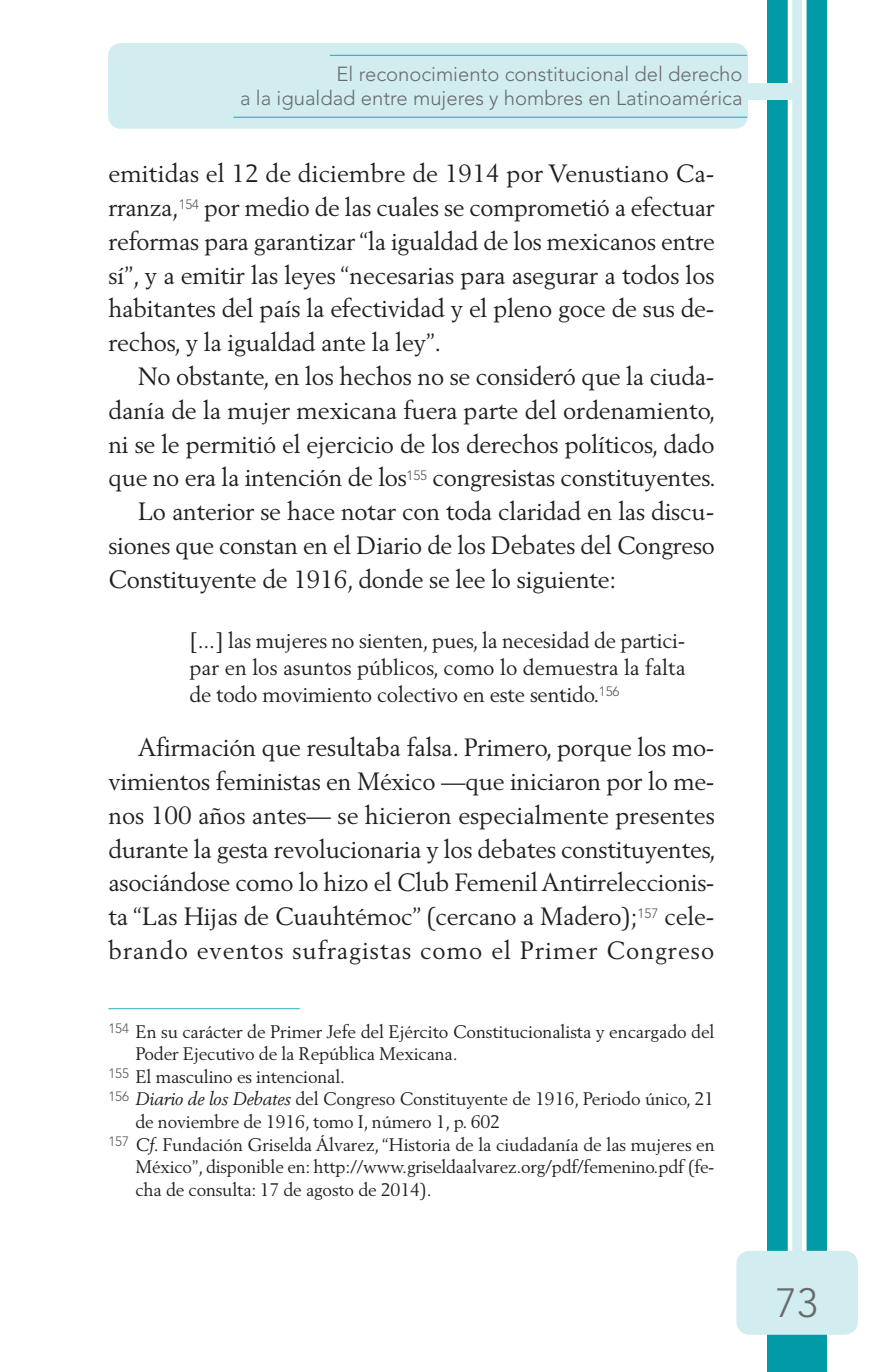
<style>
.page{position:relative;width:893px;height:1372px;background:#fff}
.page>*{position:absolute;margin:0;border:0;box-sizing:border-box;transform-origin:0 0}
.t1{font:300 40.5px "Avenir LT Std";color:#696a6d}
.t2{font:24.75px/33.8px "Berling LT Std";letter-spacing:-.005em;color:#231f20;text-align:justify}
.t3{font:21.38px/27px "Berling LT Std";letter-spacing:-.01em;color:#231f20;text-align:justify}
.t4{font:300 20.25px/24.8px "Avenir LT Std";color:#696a6d;text-align:right}
.t5{font:18px "Berling LT Std";letter-spacing:-.01em;color:#231f20}
.s1{font-style:italic}
</style>
<div class="page">
<div style="left:767px;top:0;width:60px;height:1371px;background:#009ba7"></div>
<svg style="left:788px;top:0;width:18px;height:1250px;background:#e5f5f6"></svg>
<div style="left:702px;top:83px;width:92px;height:17px;background:#d1edef"></div>
<div style="left:108px;top:43px;width:640px;height:86px;background:#d1edef;border-radius:14px"></div>
<div style="left:736px;top:1250px;width:122px;height:84px;background:#d1edef;border-radius:14px"></div>
<hr style="left:330px;top:55px;width:417px;height:1px;background:#30aeb8">
<hr style="left:233px;top:117px;width:514px;height:1px;background:#30aeb8">
<hr style="left:108px;top:1008px;width:192px;height:1px;background:#47b7c0">
<p class="t4" style="left:240px;top:61px;width:504px">El reconocimiento constitucional del derecho<br>a la igualdad entre mujeres y hombres en Latinoamérica</p>
<p class="t2" style="left:108px;top:156px;width:608px">emitidas el 12 de diciembre de 1914 por Venustiano Ca&shy;rranza,<sup>154</sup> por medio de las cuales se comprometió a efectuar reformas para garantizar “la igualdad de los mexicanos entre sí”, y a emitir las leyes “necesarias para asegurar a todos los habitantes del país la efectividad y el pleno goce de sus de&shy;rechos, y la igualdad ante la ley”.</p>
<p class="t2" style="left:138px;top:359px;width:578px">No obstante, en los hechos no se consideró que la ciuda-</p>
<p class="t2" style="left:108px;top:393px;width:609px">danía de la mujer mexicana fuera parte del ordenamiento,</p>
<p class="t2" style="left:108px;top:426px;width:608px">ni se le permitió el ejercicio de los derechos políticos, dado</p>
<p class="t2" style="left:108px;top:460px;width:609px">que no era la intención de los<sup>155</sup> congresistas constituyentes.</p>
<p class="t2" style="left:138px;top:494px;width:578px">Lo anterior se hace notar con toda claridad en las discu-</p>
<p class="t2" style="left:108px;top:528px;width:608px">siones que constan en el Diario de los Debates del Congreso</p>
<p class="t2" style="left:108px;top:561px;width:509px">Constituyente de 1916, donde se lee lo siguiente:</p>
<p class="t3" style="left:189px;top:627px;width:497px">[...] las mujeres no sienten, pues, la necesidad de partici&shy;par en los asuntos públicos, como lo demuestra la falta de todo movimiento colectivo en este sentido.<sup>156</sup></p>
<p class="t2" style="left:108px;top:730px;width:609px;text-indent:29px">Afirmación que resultaba falsa. Primero, porque los mo&shy;vimientos feministas en México —que iniciaron por lo me&shy;nos 100 años antes— se hicieron especialmente presentes durante la gesta revolucionaria y los debates constituyentes, asociándose como lo hizo el Club Femenil Antirreleccionis&shy;ta “Las Hijas de Cuauhtémoc” (cercano a Madero);<sup>157</sup> cele&shy;brando eventos sufragistas como el Primer Congreso</p>
<p class="t5" style="left:108px;top:1020px;width:608px"><sup>154</sup> En su carácter de Primer Jefe del Ejército Constitucionalista y encargado del</p>
<p class="t5" style="left:135px;top:1043px;width:324px">Poder Ejecutivo de la República Mexicana.</p>
<p class="t5" style="left:108px;top:1065px;width:238px"><sup>155</sup> El masculino es intencional.</p>
<p class="t5" style="left:108px;top:1088px;width:607px"><sup>156</sup> <span class="s1">Diario de los Debates</span> del Congreso Constituyente de 1916, Periodo único, 21</p>
<p class="t5" style="left:135px;top:1110px;width:366px">de noviembre de 1916, tomo I, número 1, p. 602</p>
<p class="t5" style="left:108px;top:1133px;width:608px"><sup>157</sup> <span class="s1">Cf</span>. Fundación Griselda Álvarez, “Historia de la ciudadanía de las mujeres en</p>
<p class="t5" style="left:135px;top:1155px;width:580px">México”, disponible en: http://www.griseldaalvarez.org/pdf/femenino.pdf (fe-</p>
<p class="t5" style="left:135px;top:1178px;width:298px">cha de consulta: 17 de agosto de 2014).</p>
<h1 class="t1" style="left:776px;top:1279px;width:44px">73</h1>
</div>
